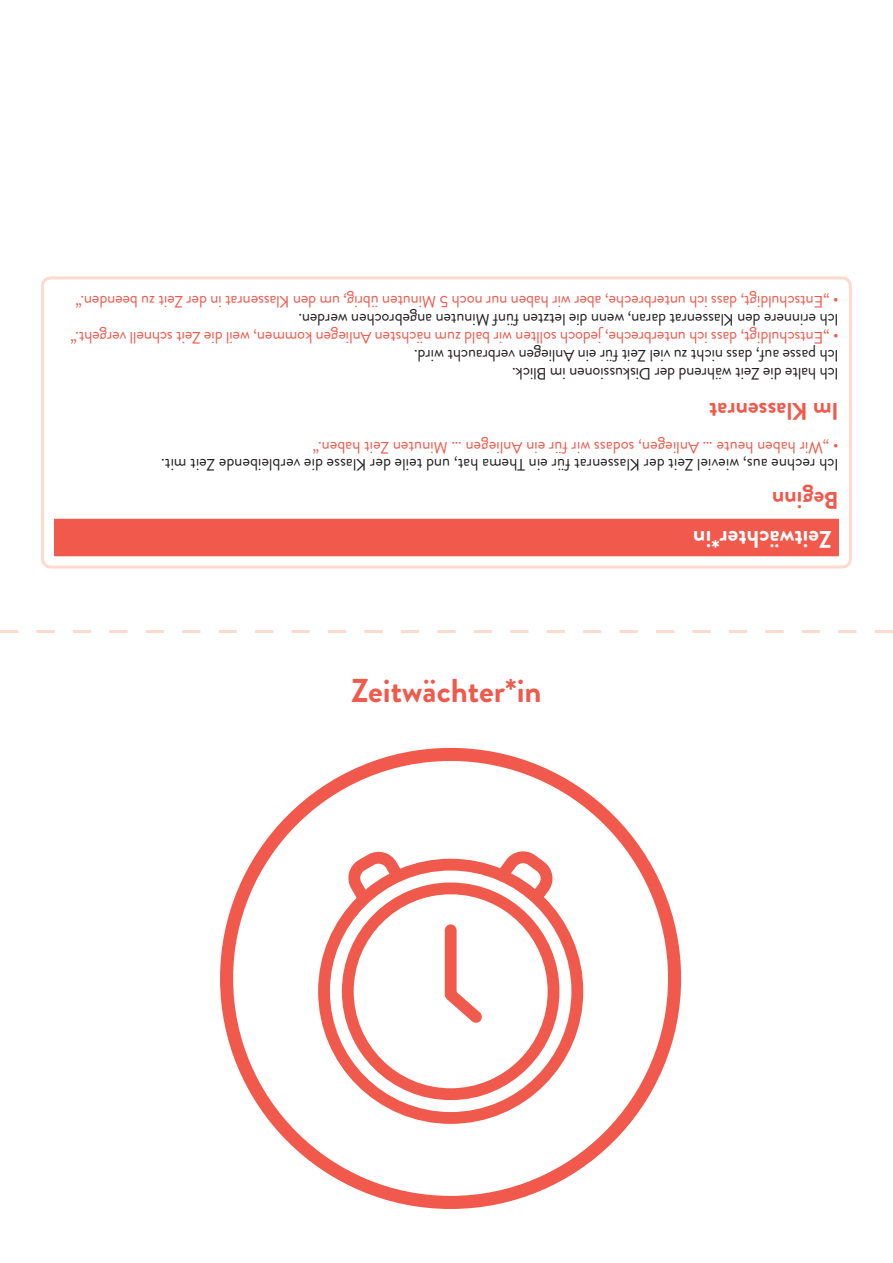
<style>
.page{position:relative;width:893px;height:1263px;background:#fff}
.page>*{position:absolute;margin:0;border:0;box-sizing:border-box;transform-origin:0 0}
.t1{font:700 33px "Brandon Grotesque";color:#f0594c}
.t2{font:700 24px "Brandon Grotesque";color:#f0594c}
.t3{font:700 24px "Brandon Grotesque";color:#fff}
.t4{font:16.5px "Brandon Grotesque";letter-spacing:-.01em;color:#f0594c}
.t5{font:16.5px/18px "Brandon Grotesque";letter-spacing:-.01em;color:#231f20}
</style>
<div class="page">
<div style="left:41px;top:276px;width:811px;height:293px;border:3px solid #fcdace;border-radius:9px"></div>
<div style="left:54px;top:519px;width:785px;height:37px;background:#f0594c"></div>
<svg style="left:0;top:630px;width:893px;height:3px"></svg>
<svg style="left:342px;top:851px;width:73px;height:64px"></svg>
<svg style="left:324px;top:865px;width:253px;height:253px"></svg>
<div style="left:318px;top:859px;width:265px;height:265px;border:12px solid #f05a4d;border-radius:50%"></div>
<div style="left:348px;top:888px;width:206px;height:206px;background:#fff;border-radius:50%"></div>
<div style="left:342px;top:882px;width:217px;height:218px;border:12px solid #f05a4d;border-radius:50%"></div>
<svg style="left:439px;top:851px;width:125px;height:182px"></svg>
<div style="left:220px;top:748px;width:461px;height:461px;border:13px solid #f0594c;border-radius:50%"></div>
<p class="t4" style="left:839px;top:313px;width:765px;rotate:-180deg">• „Entschuldigt, dass ich unterbreche, aber wir haben nur noch 5 Minuten übrig, um den Klassenrat in der Zeit zu beenden.“</p>
<p class="t5" style="left:839px;top:328px;width:542px;rotate:-180deg">Ich erinnere den Klassenrat daran, wenn die letzten fünf Minuten angebrochen werden.</p>
<p class="t4" style="left:839px;top:349px;width:770px;rotate:-180deg">• „Entschuldigt, dass ich unterbreche, jedoch sollten wir bald zum nächsten Anliegen kommen, weil die Zeit schnell vergeht.“</p>
<p class="t5" style="left:839px;top:382px;width:426px;rotate:-180deg">Ich halte die Zeit während der Diskussionen im Blick.<br>Ich passe auf, dass nicht zu viel Zeit für ein Anliegen verbraucht wird.</p>
<h2 class="t2" style="left:839px;top:428px;width:131px;rotate:-180deg">Im Klassenrat</h2>
<p class="t4" style="left:839px;top:459px;width:527px;rotate:-180deg">• „Wir haben heute … Anliegen, sodass wir für ein Anliegen … Minuten Zeit haben.“</p>
<p class="t5" style="left:839px;top:473px;width:679px;rotate:-180deg">Ich rechne aus, wieviel Zeit der Klassenrat für ein Thema hat, und teile der Klasse die verbleibende Zeit mit.</p>
<h2 class="t2" style="left:839px;top:517px;width:69px;rotate:-180deg">Beginn</h2>
<h1 class="t1" style="left:351px;top:668px;width:192px">Zeitwächter*in</h1>
<h2 class="t3" style="left:832px;top:556px;width:140px;rotate:-180deg">Zeitwächter*in</h2>
</div>
